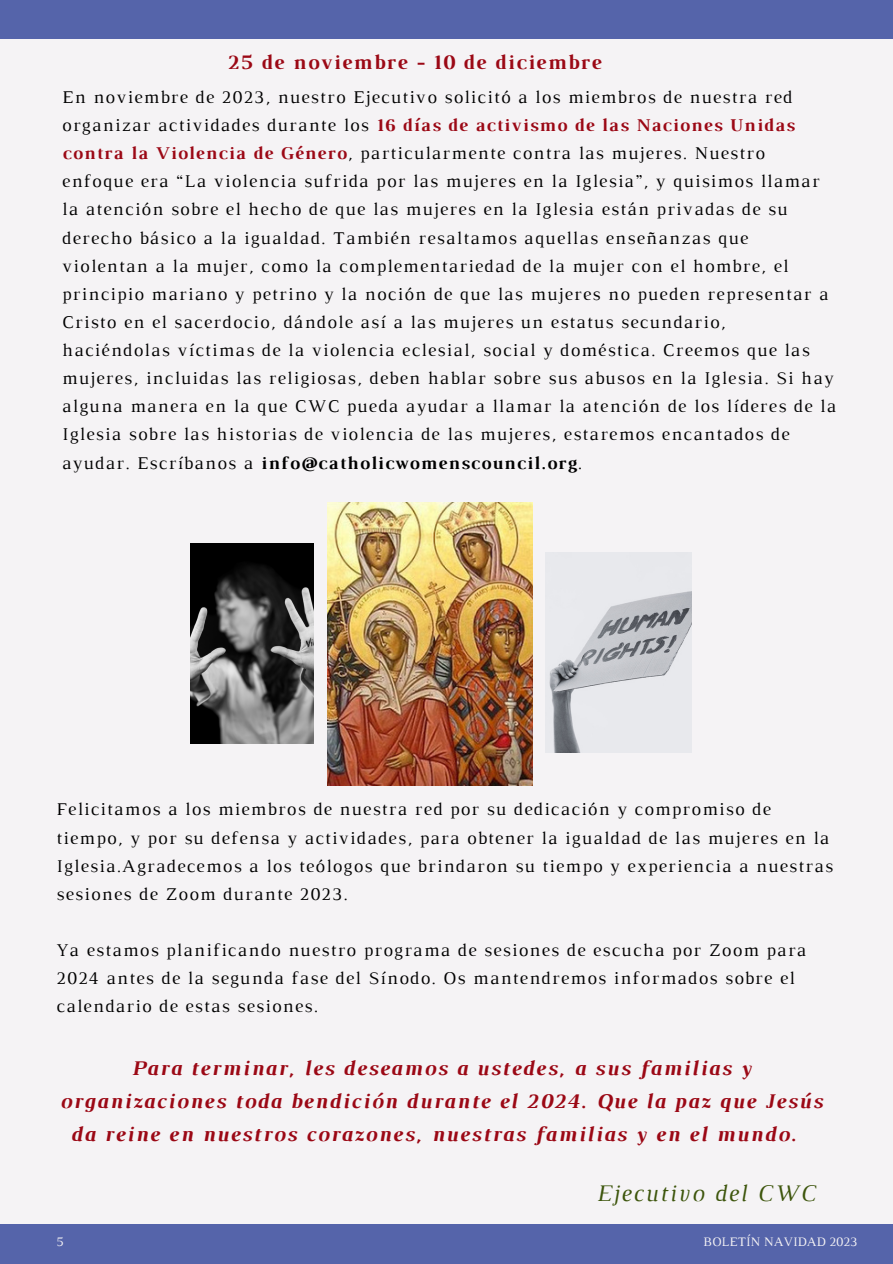
<style>
.page{position:relative;width:893px;height:1264px;background:#fff}
.page>*{position:absolute;margin:0;border:0;box-sizing:border-box;transform-origin:0 0}
.t1{font:italic 24.3px "Luthier";letter-spacing:.07em;color:#3d550c}
.t2{font:italic 700 21.3px "Luthier";letter-spacing:.07em;color:#9b0815}
.t3{font:700 21px "Luthier";letter-spacing:.075em;color:#9b0815}
.t4{font:18.3px/28.2px "Luthier";letter-spacing:.07em;color:#000}
.t5{font:13.2px "Luthier";color:#f5f3f5}
.s1{font-weight:700;color:#9b0815}
.s2{font-weight:700}
</style>
<div class="page">
<div style="left:0;top:0;width:892px;height:1263px;background:#f5f3f5"></div>
<div style="left:0;top:1223px;width:892px;height:40px;background:#5564aa"></div>
<div style="left:0;top:0;width:892px;height:39px;background:#5564aa"></div>
<img style="left:327px;top:502px;width:205px;height:283px">
<img style="left:190px;top:543px;width:124px;height:201px">
<img style="left:545px;top:552px;width:146px;height:200px">
<p class="t3" style="left:227px;top:54px;width:375px">25 de noviembre - 10 de diciembre</p>
<p class="t4" style="left:62px;top:84px;width:775px">En noviembre de 2023, nuestro Ejecutivo solicitó a los miembros de nuestra red organizar actividades durante los <span class="s1">16 días de activismo de las Naciones Unidas contra la Violencia de Género</span>, particularmente contra las mujeres. Nuestro enfoque era “La violencia sufrida por las mujeres en la Iglesia”, y quisimos llamar la atención sobre el hecho de que las mujeres en la Iglesia están privadas de su derecho básico a la igualdad. También resaltamos aquellas enseñanzas que violentan a la mujer, como la complementariedad de la mujer con el hombre, el principio mariano y petrino y la noción de que las mujeres no pueden representar a Cristo en el sacerdocio, dándole así a las mujeres un estatus secundario, haciéndolas víctimas de la violencia eclesial, social y doméstica. Creemos que las mujeres, incluidas las religiosas, deben hablar sobre sus abusos en la Iglesia. Si hay alguna manera en la que CWC pueda ayudar a llamar la atención de los líderes de la Iglesia sobre las historias de violencia de las mujeres, estaremos encantados de ayudar. Escríbanos a <span class="s2">info@catholicwomenscouncil.org</span>.</p>
<p class="t4" style="left:57px;top:796px;width:778px">Felicitamos a los miembros de nuestra red por su dedicación y compromiso de tiempo, y por su defensa y actividades, para obtener la igualdad de las mujeres en la Iglesia.Agradecemos a los teólogos que brindaron su tiempo y experiencia a nuestras sesiones de Zoom durante 2023.</p>
<p class="t4" style="left:57px;top:937px;width:751px">Ya estamos planificando nuestro programa de sesiones de escucha por Zoom para<br>2024 antes de la segunda fase del Sínodo. Os mantendremos informados sobre el calendario de estas sesiones.</p>
<p class="t2" style="left:130px;top:1060px;width:621px">Para terminar, les deseamos a ustedes, a sus familias y</p>
<p class="t2" style="left:59px;top:1093px;width:764px">organizaciones toda bendición durante el 2024. Que la paz que Jesús</p>
<p class="t2" style="left:70px;top:1125px;width:727px">da reine en nuestros corazones, nuestras familias y en el mundo.</p>
<p class="t1" style="left:596px;top:1184px;width:220px">Ejecutivo del CWC</p>
<p class="t5" style="left:57px;top:1237px;width:9px">5</p>
<p class="t5" style="left:703px;top:1236px;width:155px">BOLETÍN NAVIDAD 2023</p>
</div>
